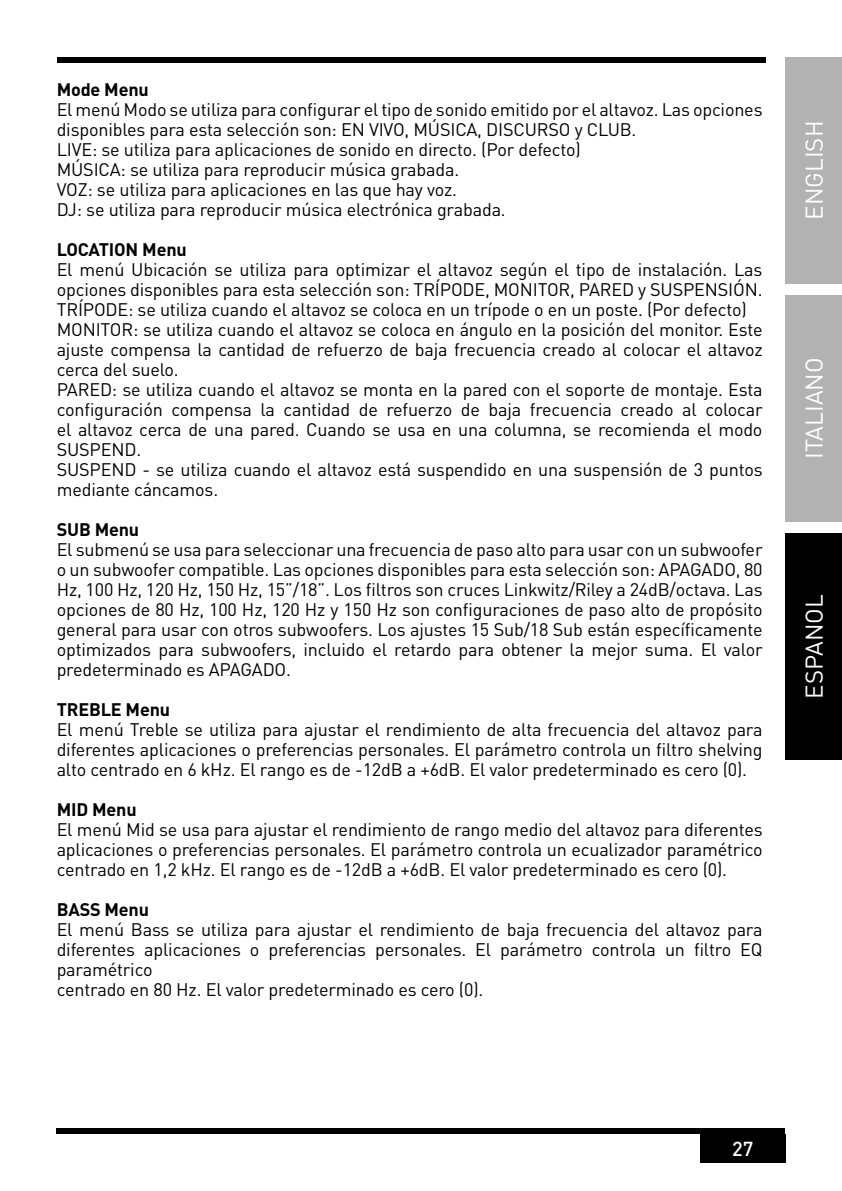
<style>
.page{position:relative;width:842px;height:1191px;background:#fff}
.page>*{position:absolute;margin:0;border:0;box-sizing:border-box;transform-origin:0 0}
.t1{font:24px "DIN Pro";color:#fff}
.t2{font:500 20px "DIN Pro";color:#fff}
.t3{font:18px/20px "DIN Pro";letter-spacing:-.01em;color:#000}
.t4{font:700 18px "DIN Pro";letter-spacing:-.01em;color:#000}
</style>
<div class="page">
<div style="left:785px;top:295px;width:57px;height:227px;background:#b3b2b2"></div>
<div style="left:57px;top:57px;width:708px;height:5px;background:#000"></div>
<div style="left:57px;top:1128px;width:728px;height:6px;background:#000"></div>
<div style="left:700px;top:1134px;width:85px;height:28px;background:#000"></div>
<div style="left:785px;top:533px;width:57px;height:227px;background:#000"></div>
<div style="left:785px;top:57px;width:57px;height:226px;background:#b3b2b2"></div>
<p class="t4" style="left:57px;top:77px;width:94px">Mode Menu</p>
<p class="t3" style="left:57px;top:99px;width:707px">El menú Modo se utiliza para configurar el tipo de sonido emitido por el altavoz. Las opciones disponibles para esta selección son: EN VIVO, MÚSICA, DISCURSO y CLUB.<br>LIVE: se utiliza para aplicaciones de sonido en directo. (Por defecto)<br>MÚSICA: se utiliza para reproducir música grabada.<br>VOZ: se utiliza para aplicaciones en las que hay voz.<br>DJ: se utiliza para reproducir música electrónica grabada.</p>
<p class="t4" style="left:57px;top:237px;width:132px">LOCATION Menu</p>
<p class="t3" style="left:57px;top:259px;width:707px">El menú Ubicación se utiliza para optimizar el altavoz según el tipo de instalación. Las opciones disponibles para esta selección son: TRÍPODE, MONITOR, PARED y SUSPENSIÓN.<br>TRÍPODE: se utiliza cuando el altavoz se coloca en un trípode o en un poste. (Por defecto)<br>MONITOR: se utiliza cuando el altavoz se coloca en ángulo en la posición del monitor. Este ajuste compensa la cantidad de refuerzo de baja frecuencia creado al colocar el altavoz cerca del suelo.<br>PARED: se utiliza cuando el altavoz se monta en la pared con el soporte de montaje. Esta configuración compensa la cantidad de refuerzo de baja frecuencia creado al colocar el altavoz cerca de una pared. Cuando se usa en una columna, se recomienda el modo SUSPEND.<br>SUSPEND - se utiliza cuando el altavoz está suspendido en una suspensión de 3 puntos mediante cáncamos.</p>
<p class="t4" style="left:57px;top:517px;width:84px">SUB Menu</p>
<p class="t3" style="left:57px;top:539px;width:707px;text-align:justify">El submenú se usa para seleccionar una frecuencia de paso alto para usar con un subwoofer o un subwoofer compatible. Las opciones disponibles para esta selección son: APAGADO, 80<br>Hz, 100 Hz, 120 Hz, 150 Hz, 15”/18”. Los filtros son cruces Linkwitz/Riley a 24dB/octava. Las opciones de 80 Hz, 100 Hz, 120 Hz y 150 Hz son configuraciones de paso alto de propósito general para usar con otros subwoofers. Los ajustes 15 Sub/18 Sub están específicamente optimizados para subwoofers, incluido el retardo para obtener la mejor suma. El valor predeterminado es APAGADO.</p>
<p class="t4" style="left:57px;top:697px;width:115px">TREBLE Menu</p>
<p class="t3" style="left:57px;top:719px;width:707px;text-align:justify">El menú Treble se utiliza para ajustar el rendimiento de alta frecuencia del altavoz para diferentes aplicaciones o preferencias personales. El parámetro controla un filtro shelving alto centrado en 6 kHz. El rango es de -12dB a +6dB. El valor predeterminado es cero (0).</p>
<p class="t4" style="left:57px;top:797px;width:81px">MID Menu</p>
<p class="t3" style="left:57px;top:819px;width:707px;text-align:justify">El menú Mid se usa para ajustar el rendimiento de rango medio del altavoz para diferentes aplicaciones o preferencias personales. El parámetro controla un ecualizador paramétrico centrado en 1,2 kHz. El rango es de -12dB a +6dB. El valor predeterminado es cero (0).</p>
<p class="t4" style="left:57px;top:897px;width:94px">BASS Menu</p>
<p class="t3" style="left:57px;top:919px;width:707px">El menú Bass se utiliza para ajustar el rendimiento de baja frecuencia del altavoz para diferentes aplicaciones o preferencias personales. El parámetro controla un filtro EQ paramétrico<br>centrado en 80 Hz. El valor predeterminado es cero (0).</p>
<h1 class="t1" style="left:798px;top:220px;width:100px;rotate:-90deg">ENGLISH</h1>
<h1 class="t1" style="left:798px;top:459px;width:103px;rotate:-90deg">ITALIANO</h1>
<h1 class="t1" style="left:798px;top:698px;width:106px;rotate:-90deg">ESPANOL</h1>
<p class="t2" style="left:732px;top:1135px;width:23px">27</p>
</div>
